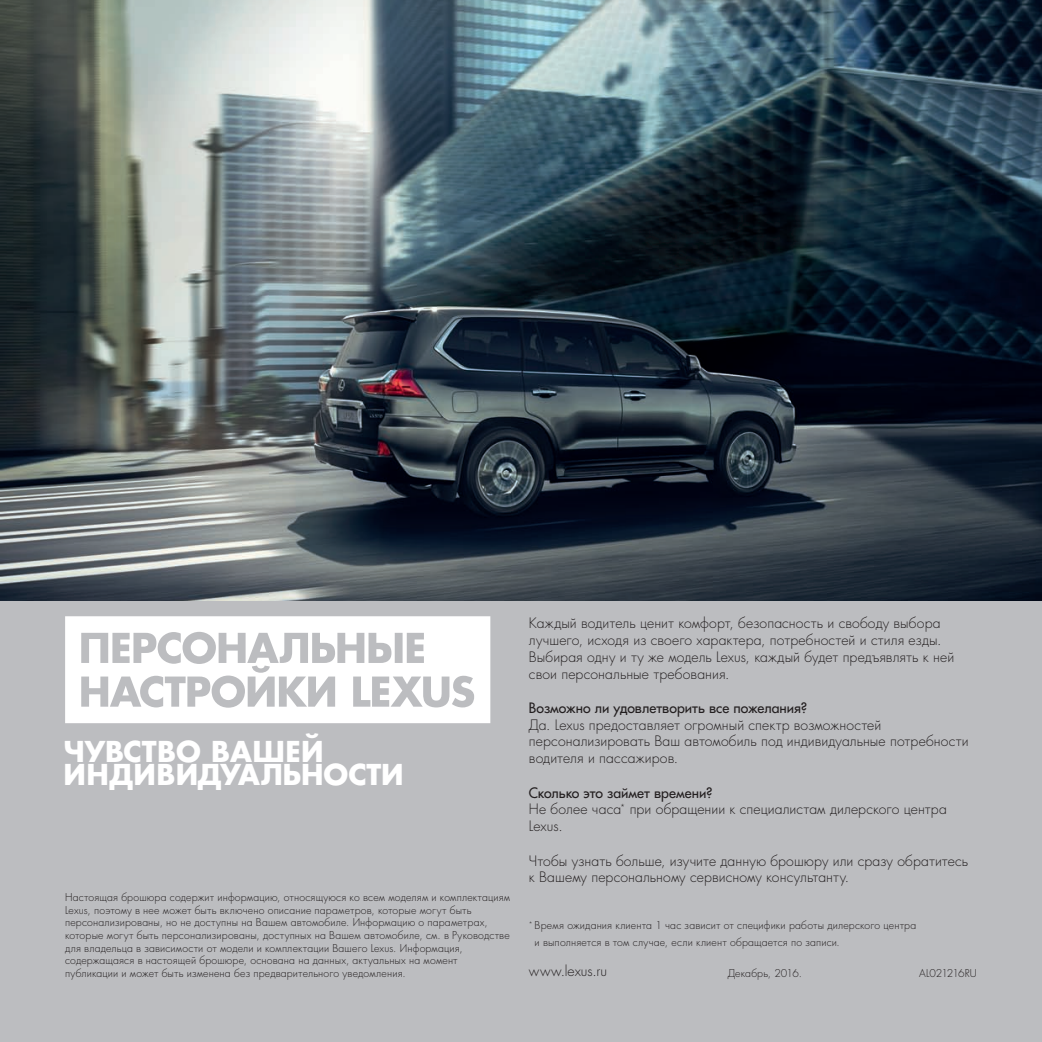
<style>
.page{position:relative;width:1042px;height:1042px;background:#fff}
.page>*{position:absolute;margin:0;border:0;box-sizing:border-box;transform-origin:0 0}
.t1{font:700 28px/23.6px "Favorit C";color:#fff}
.t2{font:14px/16.8px "Favorit Light C";letter-spacing:.005em;color:#231f20}
.t3{font:14px "Favorit C";color:#231f20}
.t4{font:10.5px/12.6px "Favorit Light C";letter-spacing:.015em;color:#231f20}
.t5{font:10.5px "Favorit Light C";letter-spacing:-.015em;color:#231f20}
</style>
<div class="page">
<div style="left:0;top:600px;width:1042px;height:442px;background:#bcbdc0"></div>
<img style="left:0;top:0;width:1042px;height:600px">
<svg style="left:65px;top:616px;width:425px;height:107px;fill:#fff"></svg>
<h1 class="t1" style="left:63px;top:742px;width:342px">ЧУВСТВО ВАШЕЙ<br>ИНДИВИДУАЛЬНОСТИ</h1>
<p class="t4" style="left:65px;top:892px;width:447px">Настоящая брошюра содержит информацию, относящуюся ко всем моделям и комплектациям Lexus, поэтому в нее может быть включено описание параметров, которые могут быть персонализированы, но не доступны на Вашем автомобиле. Информацию о параметрах, которые могут быть персонализированы, доступных на Вашем автомобиле, см. в Руководстве для владельца в зависимости от модели и комплектации Вашего Lexus. Информация, содержащаяся в настоящей брошюре, основана на данных, актуальных на момент публикации и может быть изменена без предварительного уведомления.</p>
<h2 class="t2" style="left:529px;top:616px;width:427px">Каждый водитель ценит комфорт, безопасность и свободу выбора лучшего, исходя из своего характера, потребностей и стиля езды.<br>Выбирая одну и ту же модель Lexus, каждый будет предъявлять к ней свои персональные требования.</h2>
<h2 class="t3" style="left:529px;top:701px;width:280px">Возможно ли удовлетворить все пожелания?</h2>
<h2 class="t2" style="left:529px;top:717px;width:441px">Да. Lexus предоставляет огромный спектр возможностей персонализировать Ваш автомобиль под индивидуальные потребности водителя и пассажиров.</h2>
<h2 class="t3" style="left:529px;top:785px;width:185px">Сколько это займет времени?</h2>
<h2 class="t2" style="left:529px;top:802px;width:419px">Не более часа<sup>*</sup> при обращении к специалистам дилерского центра<br>Lexus.</h2>
<h2 class="t2" style="left:529px;top:853px;width:441px">Чтобы узнать больше, изучите данную брошюру или сразу обратитесь к Вашему персональному сервисному консультанту.</h2>
<p class="t4" style="left:534px;top:918px;width:383px;line-height:16.8px;text-indent:-6px"><sup>*</sup> Время ожидания клиента 1 час зависит от специфики работы дилерского центра и выполняется в том случае, если клиент обращается по записи.</p>
<h2 class="t2" style="left:529px;top:963px;width:80px">www.lexus.ru</h2>
<p class="t4" style="left:728px;top:967px;width:76px">Декабрь, 2016.</p>
<p class="t5" style="left:919px;top:968px;width:59px">AL021216RU</p>
</div>
